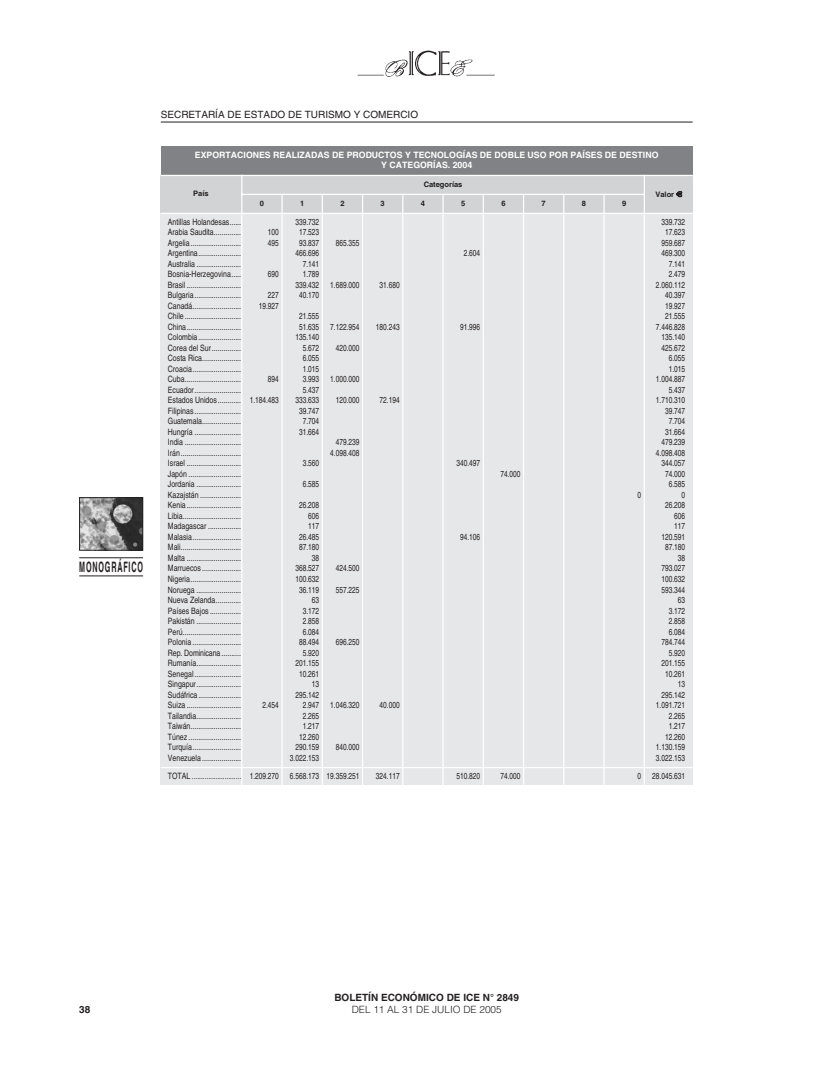
<style>
.page{position:relative;width:819px;height:1074px;background:#fff}
.page>*{position:absolute;margin:0;border:0;box-sizing:border-box;transform-origin:0 0}
.t1{font:700 14.38px "Helvetica";letter-spacing:.115em;color:#231f20;scale:.5 1}
.t2{font:10px "Helvetica";color:#231f20}
.t3{font:700 10px "Helvetica";color:#231f20}
.t4{font:300 10px "Helvetica";color:#231f20}
.t5{font:8.75px/10.5px "Helvetica";color:#231f20;text-align:justify;scale:.8 1}
.t6{font:8.75px/10.5px "Helvetica";color:#231f20;text-align:right;scale:.75 1}
.t7{font:700 8.75px/10.5px "Helvetica";color:#fff;text-align:center}
.t8{font:700 7.5px "Helvetica";color:#231f20}
.s1{font-family:"Euro Logo";font-weight:400}
</style>
<div class="page">
<img style="left:357px;top:51px;width:138px;height:25px">
<img style="left:81px;top:499px;width:60px;height:49px">
<div style="left:79px;top:497px;width:64px;height:53px;border:1px solid #231f20"></div>
<hr style="left:79px;top:557px;width:64px;height:1px;background:#231f20">
<hr style="left:79px;top:575px;width:64px;height:1px;background:#231f20">
<hr style="left:161px;top:122px;width:531px;height:1px;background:#231f20">
<div style="left:161px;top:146px;width:531px;height:29px;background:#808285"></div>
<div style="left:161px;top:175px;width:81px;height:38px;background:#d1d3d4"></div>
<div style="left:242px;top:175px;width:402px;height:19px;background:#d1d3d4"></div>
<div style="left:644px;top:175px;width:48px;height:38px;background:#d1d3d4"></div>
<div style="left:242px;top:194px;width:40px;height:19px;background:#d1d3d4"></div>
<div style="left:282px;top:194px;width:40px;height:19px;background:#d1d3d4"></div>
<div style="left:322px;top:194px;width:40px;height:19px;background:#d1d3d4"></div>
<div style="left:362px;top:194px;width:41px;height:19px;background:#d1d3d4"></div>
<div style="left:403px;top:194px;width:40px;height:19px;background:#d1d3d4"></div>
<div style="left:443px;top:194px;width:40px;height:19px;background:#d1d3d4"></div>
<div style="left:483px;top:194px;width:40px;height:19px;background:#d1d3d4"></div>
<div style="left:523px;top:194px;width:40px;height:19px;background:#d1d3d4"></div>
<div style="left:563px;top:194px;width:41px;height:19px;background:#d1d3d4"></div>
<div style="left:604px;top:194px;width:40px;height:19px;background:#d1d3d4"></div>
<div style="left:161px;top:213px;width:81px;height:554px;background:#e6e7e8"></div>
<div style="left:242px;top:213px;width:40px;height:554px;background:#e6e7e8"></div>
<div style="left:282px;top:213px;width:40px;height:554px;background:#e6e7e8"></div>
<div style="left:322px;top:213px;width:40px;height:554px;background:#e6e7e8"></div>
<div style="left:362px;top:213px;width:41px;height:554px;background:#e6e7e8"></div>
<div style="left:403px;top:213px;width:80px;height:554px;background:#e6e7e8"></div>
<div style="left:483px;top:213px;width:40px;height:554px;background:#e6e7e8"></div>
<div style="left:523px;top:213px;width:121px;height:554px;background:#e6e7e8"></div>
<div style="left:644px;top:213px;width:48px;height:554px;background:#e6e7e8"></div>
<div style="left:161px;top:767px;width:81px;height:18px;background:#e6e7e8"></div>
<div style="left:242px;top:767px;width:40px;height:18px;background:#e6e7e8"></div>
<div style="left:282px;top:767px;width:40px;height:18px;background:#e6e7e8"></div>
<div style="left:322px;top:767px;width:40px;height:18px;background:#e6e7e8"></div>
<div style="left:362px;top:767px;width:41px;height:18px;background:#e6e7e8"></div>
<div style="left:403px;top:767px;width:80px;height:18px;background:#e6e7e8"></div>
<div style="left:483px;top:767px;width:40px;height:18px;background:#e6e7e8"></div>
<div style="left:523px;top:767px;width:121px;height:18px;background:#e6e7e8"></div>
<div style="left:644px;top:767px;width:48px;height:18px;background:#e6e7e8"></div>
<hr style="left:241px;top:175px;width:1px;height:610px;background:#fff">
<hr style="left:281px;top:194px;width:2px;height:591px;background:#fff">
<hr style="left:322px;top:194px;width:1px;height:591px;background:#fff">
<hr style="left:362px;top:194px;width:1px;height:591px;background:#fff">
<hr style="left:402px;top:194px;width:1px;height:591px;background:#fff">
<hr style="left:442px;top:194px;width:1px;height:591px;background:#fff">
<hr style="left:482px;top:194px;width:2px;height:591px;background:#fff">
<hr style="left:523px;top:194px;width:1px;height:591px;background:#fff">
<hr style="left:563px;top:194px;width:1px;height:591px;background:#fff">
<hr style="left:603px;top:194px;width:1px;height:591px;background:#fff">
<hr style="left:643px;top:175px;width:2px;height:610px;background:#fff">
<hr style="left:161px;top:175px;width:531px;height:1px;background:#fff">
<hr style="left:241px;top:194px;width:404px;height:1px;background:#fff">
<hr style="left:161px;top:213px;width:531px;height:1px;background:#fff">
<hr style="left:161px;top:767px;width:531px;height:1px;background:#fff">
<p class="t2" style="left:161px;top:111px;width:259px">SECRETARÍA DE ESTADO DE TURISMO Y COMERCIO</p>
<p class="t7" style="left:195px;top:150px;width:465px">EXPORTACIONES REALIZADAS DE PRODUCTOS Y TECNOLOGÍAS DE DOBLE USO POR PAÍSES DE DESTINO<br>Y CATEGORÍAS. 2004</p>
<p class="t8" style="left:193px;top:191px;width:17px">País</p>
<p class="t8" style="left:423px;top:181px;width:40px">Categorías</p>
<p class="t8" style="left:655px;top:191px;width:28px">Valor <span class="s1">t</span></p>
<h1 class="t1" style="left:79px;top:562px;width:129px">MONOGRÁFICO</h1>
<p class="t8" style="left:260px;top:200px;width:6px">0</p>
<p class="t8" style="left:300px;top:200px;width:6px">1</p>
<p class="t8" style="left:340px;top:200px;width:6px">2</p>
<p class="t8" style="left:380px;top:200px;width:6px">3</p>
<p class="t8" style="left:421px;top:200px;width:6px">4</p>
<p class="t8" style="left:461px;top:200px;width:6px">5</p>
<p class="t8" style="left:501px;top:200px;width:6px">6</p>
<p class="t8" style="left:541px;top:200px;width:6px">7</p>
<p class="t8" style="left:582px;top:200px;width:6px">8</p>
<p class="t8" style="left:622px;top:200px;width:6px">9</p>
<p class="t5" style="left:168px;top:217px;width:93px">Antillas Holandesas......<br>Arabia Saudita..............<br>Argelia..........................<br>Argentina......................<br>Australia .......................<br>Bosnia-Herzegovina.....<br>Brasil ............................<br>Bulgaria........................<br>Canadá.........................<br>Chile.............................<br>China............................<br>Colombia......................<br>Corea del Sur...............<br>Costa Rica....................<br>Croacia.........................<br>Cuba.............................<br>Ecuador........................<br>Estados Unidos............<br>Filipinas........................<br>Guatemala....................<br>Hungría ........................<br>India .............................<br>Irán...............................<br>Israel ............................<br>Japón ...........................<br>Jordania .......................<br>Kazajstán .....................<br>Kenia............................<br>Libia..............................<br>Madagascar .................<br>Malasia.........................<br>Mali...............................<br>Malta ............................<br>Marruecos ....................<br>Nigeria..........................<br>Noruega .......................<br>Nueva Zelanda.............<br>Países Bajos ................<br>Pakistán .......................<br>Perú..............................<br>Polonia .........................<br>Rep. Dominicana ..........<br>Rumanía.......................<br>Senegal........................<br>Singapur.......................<br>Sudáfrica......................<br>Suiza ............................<br>Tailandia.......................<br>Taiwán..........................<br>Túnez ...........................<br>Turquía.........................<br>Venezuela ....................</p>
<p class="t6" style="left:268px;top:228px;width:16px;text-align:left">100<br>495</p>
<p class="t6" style="left:268px;top:270px;width:16px">690</p>
<p class="t6" style="left:259px;top:291px;width:28px">227<br>19.927</p>
<p class="t6" style="left:268px;top:375px;width:16px">894</p>
<p class="t6" style="left:250px;top:396px;width:40px">1.184.483</p>
<p class="t6" style="left:262px;top:700px;width:23px">2.454</p>
<p class="t6" style="left:295px;top:217px;width:33px">339.732<br>17.523<br>93.837<br>466.696<br>7.141<br>1.789<br>339.432<br>40.170</p>
<p class="t6" style="left:295px;top:312px;width:33px">21.555<br>51.635<br>135.140<br>5.672<br>6.055<br>1.015<br>3.993<br>5.437<br>333.633<br>39.747<br>7.704<br>31.664</p>
<p class="t6" style="left:303px;top:459px;width:23px">3.560</p>
<p class="t6" style="left:303px;top:480px;width:23px">6.585</p>
<p class="t6" style="left:290px;top:501px;width:40px">26.208<br>606<br>117<br>26.485<br>87.180<br>38<br>368.527<br>100.632<br>36.119<br>63<br>3.172<br>2.858<br>6.084<br>88.494<br>5.920<br>201.155<br>10.261<br>13<br>295.142<br>2.947<br>2.265<br>1.217<br>12.260<br>290.159<br>3.022.153</p>
<p class="t6" style="left:336px;top:238px;width:33px">865.355</p>
<p class="t6" style="left:330px;top:280px;width:40px">1.689.000</p>
<p class="t6" style="left:330px;top:322px;width:40px">7.122.954</p>
<p class="t6" style="left:336px;top:343px;width:33px">420.000</p>
<p class="t6" style="left:330px;top:375px;width:40px">1.000.000</p>
<p class="t6" style="left:336px;top:396px;width:33px">120.000</p>
<p class="t6" style="left:330px;top:438px;width:40px">479.239<br>4.098.408</p>
<p class="t6" style="left:336px;top:564px;width:33px">424.500</p>
<p class="t6" style="left:336px;top:585px;width:33px">557.225</p>
<p class="t6" style="left:336px;top:637px;width:33px">696.250</p>
<p class="t6" style="left:330px;top:700px;width:40px">1.046.320</p>
<p class="t6" style="left:336px;top:742px;width:33px">840.000</p>
<p class="t6" style="left:379px;top:280px;width:28px">31.680</p>
<p class="t6" style="left:376px;top:322px;width:33px">180.243</p>
<p class="t6" style="left:379px;top:396px;width:28px">72.194</p>
<p class="t6" style="left:379px;top:700px;width:28px">40.000</p>
<p class="t6" style="left:463px;top:249px;width:23px">2.604</p>
<p class="t6" style="left:460px;top:322px;width:28px">91.996</p>
<p class="t6" style="left:456px;top:459px;width:33px">340.497</p>
<p class="t6" style="left:500px;top:469px;width:28px">74.000</p>
<p class="t6" style="left:460px;top:532px;width:28px">94.106</p>
<p class="t6" style="left:637px;top:490px;width:6px">0</p>
<p class="t6" style="left:656px;top:217px;width:40px">339.732<br>17.623<br>959.687<br>469.300<br>7.141<br>2.479<br>2.060.112<br>40.397<br>19.927<br>21.555<br>7.446.828<br>135.140<br>425.672<br>6.055<br>1.015<br>1.004.887<br>5.437<br>1.710.310<br>39.747<br>7.704<br>31.664<br>479.239<br>4.098.408<br>344.057<br>74.000<br>6.585<br>0<br>26.208<br>606<br>117<br>120.591<br>87.180<br>38<br>793.027<br>100.632<br>593.344<br>63<br>3.172<br>2.858<br>6.084<br>784.744<br>5.920<br>201.155<br>10.261<br>13<br>295.142<br>1.091.721<br>2.265<br>1.217<br>12.260<br>1.130.159<br>3.022.153</p>
<p class="t5" style="left:168px;top:771px;width:140px">TOTAL ........................... 1.209.270</p>
<p class="t6" style="left:290px;top:771px;width:94px">6.568.173 19.359.251</p>
<p class="t6" style="left:376px;top:771px;width:33px">324.117</p>
<p class="t6" style="left:456px;top:771px;width:33px">510.820</p>
<p class="t6" style="left:500px;top:771px;width:28px">74.000</p>
<p class="t6" style="left:637px;top:771px;width:6px">0</p>
<p class="t6" style="left:652px;top:771px;width:45px">28.045.631</p>
<p class="t3" style="left:334px;top:993px;width:186px">BOLETÍN ECONÓMICO DE ICE N° 2849</p>
<p class="t3" style="left:79px;top:1005px;width:13px">38</p>
<p class="t4" style="left:351px;top:1005px;width:152px">DEL 11 AL 31 DE JULIO DE 2005</p>
</div>
